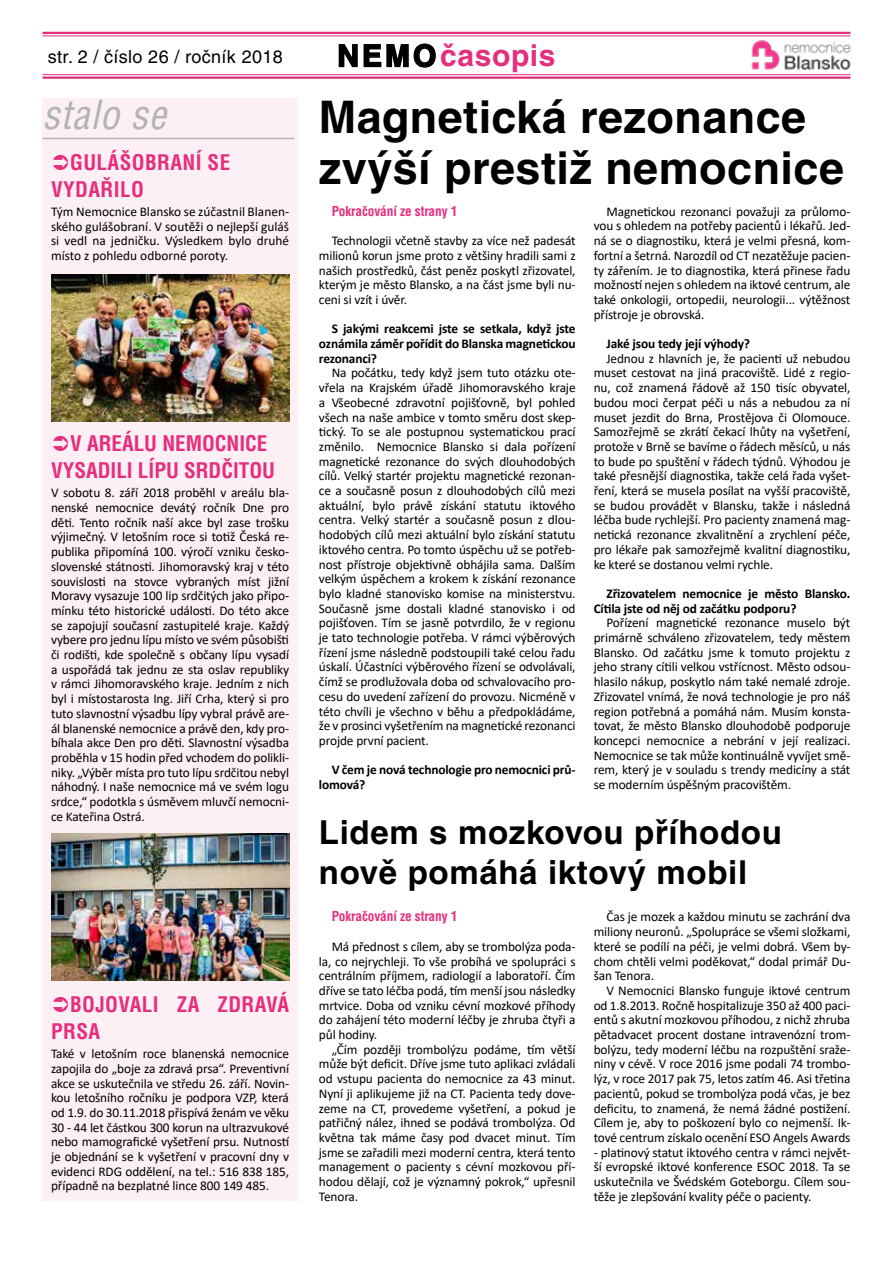
<style>
.page{position:relative;width:893px;height:1263px;background:#fff}
.page>*{position:absolute;margin:0;border:0;box-sizing:border-box;transform-origin:0 0}
.t1{font:700 45px/51px "Helvetica CE";letter-spacing:.01em;color:#000}
.t2{font:italic condensed 39px "Helvetica CE";letter-spacing:.02em;color:#b1b3b4}
.t3{font:700 33px/40.5px "Helvetica CE";letter-spacing:.02em;color:#000}
.t4{font:700 30px "Helvetica CE";letter-spacing:.02em;color:#e52e7e}
.t5{font:700 condensed 21px/27px "Helvetica CE";letter-spacing:.02em;color:#e52e7e}
.t6{font:700 condensed 21px/27px "Helvetica CE";color:#e52e7e;text-align:center}
.t7{font:18px "Helvetica CE";letter-spacing:.02em;color:#000}
.t8{font:13.35px/14.7px "Calibri";letter-spacing:-.01em;color:#000;text-align:justify}
.t9{font:700 13.35px/14.7px "Calibri";letter-spacing:-.01em;color:#000}
.t10{font:700 condensed 13.35px "Helvetica CE";letter-spacing:-.01em;color:#e52e7e}
.s1{color:#000}
</style>
<div class="page">
<hr style="left:43px;top:32px;width:807px;height:2px;background:#e52e7e">
<hr style="left:43px;top:36px;width:807px;height:1px;background:#e52e7e">
<hr style="left:43px;top:74px;width:807px;height:1px;background:#e52e7e">
<hr style="left:43px;top:77px;width:807px;height:2px;background:#e52e7e">
<img style="left:751px;top:40px;width:99px;height:30px">
<svg style="left:338px;top:35px;width:99px;height:41px"></svg>
<div style="left:43px;top:98px;width:255px;height:1103px;background:#fdf0f4"></div>
<hr style="left:43px;top:138px;width:251px;height:1px;background:#b1b3b4">
<img style="left:51px;top:274px;width:238px;height:148px">
<img style="left:51px;top:833px;width:238px;height:147px">
<h3 class="t4" style="left:337px;top:38px;width:220px"><span class="s1">NEMO</span>časopis</h3>
<h3 class="t7" style="left:48px;top:46px;width:236px">str. 2 / číslo 26 / ročník 2018</h3>
<h2 class="t2" style="left:43px;top:91px;width:125px">stalo se</h2>
<h1 class="t1" style="left:319px;top:91px;width:527px">Magnetická rezonance zvýší prestiž nemocnice</h1>
<p class="t10" style="left:332px;top:202px;width:127px">Pokračování ze strany 1</p>
<p class="t8" style="left:319px;top:233px;width:258px;text-indent:13px">Technologii včetně stavby za více než padesát milionů korun jsme proto z většiny hradili sami z našich prostředků, část peněz poskytl zřizovatel, kterým je město Blansko, a na část jsme byli nu&shy;ceni si vzít i úvěr.</p>
<p class="t9" style="left:319px;top:321px;width:258px;text-align:justify;text-indent:13px">S jakými reakcemi jste se setkala, když jste oznámila záměr pořídit do Blanska magnetickou rezonanci?</p>
<p class="t8" style="left:319px;top:365px;width:258px;text-indent:13px">Na počátku, tedy když jsem tuto otázku ote&shy;vřela na Krajském úřadě Jihomoravského kraje a Všeobecné zdravotní pojišťovně, byl pohled všech na naše ambice v tomto směru dost skep&shy;tický. To se ale postupnou systematickou prací změnilo. Nemocnice Blansko si dala pořízení magnetické rezonance do svých dlouhodobých cílů. Velký startér projektu magnetické rezonan&shy;ce a současně posun z dlouhodobých cílů mezi aktuální, bylo právě získání statutu iktového centra. Velký startér a současně posun z dlou&shy;hodobých cílů mezi aktuální bylo získání statutu iktového centra. Po tomto úspěchu už se potřeb&shy;nost přístroje objektivně obhájila sama. Dalším velkým úspěchem a krokem k získání rezonance bylo kladné stanovisko komise na ministerstvu.<br>Současně jsme dostali kladné stanovisko i od pojišťoven. Tím se jasně potvrdilo, že v regionu je tato technologie potřeba. V rámci výběrových řízení jsme následně podstoupili také celou řadu úskalí. Účastníci výběrového řízení se odvolávali, čímž se prodlužovala doba od schvalovacího pro&shy;cesu do uvedení zařízení do provozu. Nicméně v této chvíli je všechno v běhu a předpokládáme, že v prosinci vyšetřením na magnetické rezonanci projde první pacient.</p>
<p class="t9" style="left:319px;top:762px;width:258px;text-indent:13px">V čem je nová technologie pro nemocnici prů&shy;lomová?</p>
<h3 class="t5" style="left:51px;top:149px;width:181px;text-indent:19px">GULÁŠOBRANÍ SE<br>VYDAŘILO</h3>
<p class="t8" style="left:51px;top:204px;width:240px">Tým Nemocnice Blansko se zúčastnil Blanen&shy;ského gulášobraní. V soutěži o nejlepší guláš si vedl na jedničku. Výsledkem bylo druhé místo z pohledu odborné poroty.</p>
<p class="t8" style="left:594px;top:204px;width:258px;text-indent:13px">Magnetickou rezonanci považuji za průlomo&shy;vou s ohledem na potřeby pacientů i lékařů. Jed&shy;ná se o diagnostiku, která je velmi přesná, kom&shy;fortní a šetrná. Narozdíl od CT nezatěžuje pacien&shy;ty zářením. Je to diagnostika, která přinese řadu možností nejen s ohledem na iktové centrum, ale také onkologii, ortopedii, neurologii... výtěžnost přístroje je obrovská.</p>
<p class="t9" style="left:606px;top:336px;width:145px">Jaké jsou tedy její výhody?</p>
<p class="t8" style="left:594px;top:351px;width:258px;text-indent:13px">Jednou z hlavních je, že pacienti už nebudou muset cestovat na jiná pracoviště. Lidé z regio&shy;nu, což znamená řádově až 150 tisíc obyvatel, budou moci čerpat péči u nás a nebudou za ní muset jezdit do Brna, Prostějova či Olomouce.<br>Samozřejmě se zkrátí čekací lhůty na vyšetření, protože v Brně se bavíme o řádech měsíců, u nás to bude po spuštění v řádech týdnů. Výhodou je také přesnější diagnostika, takže celá řada vyšet&shy;ření, která se musela posílat na vyšší pracoviště, se budou provádět v Blansku, takže i následná léčba bude rychlejší. Pro pacienty znamená mag&shy;netická rezonance zkvalitnění a zrychlení péče, pro lékaře pak samozřejmě kvalitní diagnostiku, ke které se dostanou velmi rychle.</p>
<p class="t9" style="left:594px;top:586px;width:258px;text-indent:13px">Zřizovatelem nemocnice je město Blansko.<br>Cítila jste od něj od začátku podporu?</p>
<p class="t8" style="left:594px;top:615px;width:258px;text-indent:13px">Pořízení magnetické rezonance muselo být primárně schváleno zřizovatelem, tedy městem Blansko. Od začátku jsme k tomuto projektu z jeho strany cítili velkou vstřícnost. Město odsou&shy;hlasilo nákup, poskytlo nám také nemalé zdroje.<br>Zřizovatel vnímá, že nová technologie je pro náš region potřebná a pomáhá nám. Musím konsta&shy;tovat, že město Blansko dlouhodobě podporuje koncepci nemocnice a nebrání v její realizaci.<br>Nemocnice se tak může kontinuálně vyvíjet smě&shy;rem, který je v souladu s trendy medicíny a stát se moderním úspěšným pracovištěm.</p>
<h3 class="t6" style="left:51px;top:430px;width:226px">V AREÁLU NEMOCNICE<br>VYSADILI LÍPU SRDČITOU</h3>
<p class="t8" style="left:51px;top:485px;width:240px">V sobotu 8. září 2018 proběhl v areálu bla&shy;nenské nemocnice devátý ročník Dne pro děti. Tento ročník naší akce byl zase trošku výjimečný. V letošním roce si totiž Česká re&shy;publika připomíná 100. výročí vzniku česko&shy;slovenské státnosti. Jihomoravský kraj v této souvislosti na stovce vybraných míst jižní Moravy vysazuje 100 lip srdčitých jako připo&shy;mínku této historické události. Do této akce se zapojují současní zastupitelé kraje. Každý vybere pro jednu lípu místo ve svém působišti či rodišti, kde společně s občany lípu vysadí a uspořádá tak jednu ze sta oslav republiky v rámci Jihomoravského kraje. Jedním z nich byl i místostarosta Ing. Jiří Crha, který si pro tuto slavnostní výsadbu lípy vybral právě are&shy;ál blanenské nemocnice a právě den, kdy pro&shy;bíhala akce Den pro děti. Slavnostní výsadba proběhla v 15 hodin před vchodem do polikli&shy;niky. „Výběr místa pro tuto lípu srdčitou nebyl náhodný. I naše nemocnice má ve svém logu srdce,“ podotkla s úsměvem mluvčí nemocni&shy;ce Kateřina Ostrá.</p>
<h3 class="t3" style="left:319px;top:812px;width:464px">Lidem s mozkovou příhodou nově pomáhá iktový mobil</h3>
<h3 class="t5" style="left:51px;top:991px;width:240px;text-indent:19px">BOJOVALI ZA ZDRAVÁ<br>PRSA</h3>
<p class="t8" style="left:51px;top:1046px;width:240px">Také v letošním roce blanenská nemocnice zapojila do „boje za zdravá prsa“. Preventivní akce se uskutečnila ve středu 26. září. Novin&shy;kou letošního ročníku je podpora VZP, která od 1.9. do 30.11.2018 přispívá ženám ve věku 30 - 44 let částkou 300 korun na ultrazvukové nebo mamografické vyšetření prsu. Nutností je objednání se k vyšetření v pracovní dny v evidenci RDG oddělení, na tel.: 516 838 185, případně na bezplatné lince 800 149 485.</p>
<p class="t10" style="left:332px;top:908px;width:127px">Pokračování ze strany 1</p>
<p class="t8" style="left:319px;top:939px;width:258px;text-indent:13px">Má přednost s cílem, aby se trombolýza poda&shy;la, co nejrychleji. To vše probíhá ve spolupráci s centrálním příjmem, radiologií a laboratoří. Čím dříve se tato léčba podá, tím menší jsou následky mrtvice. Doba od vzniku cévní mozkové příhody do zahájení této moderní léčby je zhruba čtyři a půl hodiny.</p>
<p class="t8" style="left:319px;top:1041px;width:258px;text-indent:13px">„Čím později trombolýzu podáme, tím větší může být deficit. Dříve jsme tuto aplikaci zvládali od vstupu pacienta do nemocnice za 43 minut.<br>Nyní ji aplikujeme již na CT. Pacienta tedy dove&shy;zeme na CT, provedeme vyšetření, a pokud je patřičný nález, ihned se podává trombolýza. Od května tak máme časy pod dvacet minut. Tím jsme se zařadili mezi moderní centra, která tento management o pacienty s cévní mozkovou pří&shy;hodou dělají, což je významný pokrok,“ upřesnil Tenora.</p>
<p class="t8" style="left:594px;top:909px;width:258px;text-indent:13px">Čas je mozek a každou minutu se zachrání dva miliony neuronů. „Spolupráce se všemi složkami, které se podílí na péči, je velmi dobrá. Všem by&shy;chom chtěli velmi poděkovat,“ dodal primář Du&shy;šan Tenora.</p>
<p class="t8" style="left:594px;top:983px;width:258px;text-indent:13px">V Nemocnici Blansko funguje iktové centrum od 1.8.2013. Ročně hospitalizuje 350 až 400 paci&shy;entů s akutní mozkovou příhodou, z nichž zhruba pětadvacet procent dostane intravenózní trom&shy;bolýzu, tedy moderní léčbu na rozpuštění sraže&shy;niny v cévě. V roce 2016 jsme podali 74 trombo&shy;lýz, v roce 2017 pak 75, letos zatím 46. Asi třetina pacientů, pokud se trombolýza podá včas, je bez deficitu, to znamená, že nemá žádné postižení.<br>Cílem je, aby to poškození bylo co nejmenší. Ik&shy;tové centrum získalo ocenění ESO Angels Awards</p>
<p class="t8" style="left:594px;top:1144px;width:258px">- platinový statut iktového centra v rámci největ&shy;ší evropské iktové konference ESOC 2018. Ta se uskutečnila ve Švédském Goteborgu. Cílem sou&shy;těže je zlepšování kvality péče o pacienty.</p>
</div>
